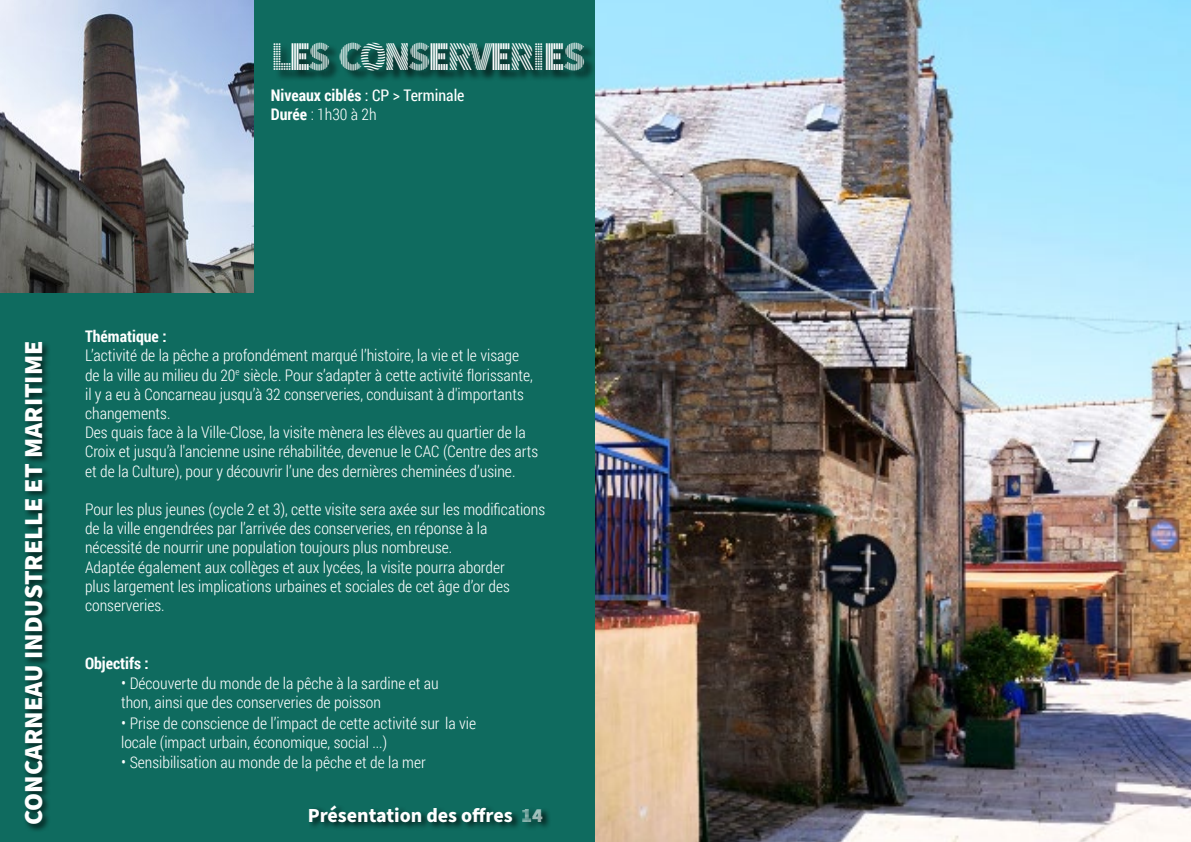
<style>
.page{position:relative;width:1191px;height:842px;background:#fff}
.page>*{position:absolute;margin:0;border:0;box-sizing:border-box;transform-origin:0 0}
.t1{font:900 41.2px "Source Sans Pro DISPLAYV2";letter-spacing:-.07em;color:#fff}
.t2{font:900 26px "Source Sans Pro";color:#fff}
.t3{font:700 20px "Source Sans Pro";color:#fff}
.t4{font:300 16px/19.2px "Roboto Condensed";color:#fff}
.t5{font:700 16px/19.2px "Roboto Condensed";color:#fff}
.s1{font-weight:400}
.s2{font-weight:300}
.s3{font-size:17px}
.s4{font-family:"Source Sans Pro DISPLAYV2";font-weight:900}
</style>
<div class="page">
<div style="left:0;top:0;width:595px;height:842px;background:#0f6b5f"></div>
<div style="left:23px;top:340px;width:27px;height:492px;background:#000;opacity:.75"></div>
<img style="left:0;top:0;width:254px;height:292px">
<div style="left:275px;top:42px;width:321px;height:40px;background:#000;opacity:.75"></div>
<img style="left:595px;top:0;width:596px;height:842px">
<div style="left:308px;top:804px;width:243px;height:28px;background:#000;opacity:.75"></div>
<h1 class="t1" style="left:271px;top:35px;width:316px">LES CONSERVERIES</h1>
<p class="t5" style="left:271px;top:85px;width:195px">Niveaux ciblés <span class="s1">: CP &gt; Terminale<br></span>Durée <span class="s2">: 1h30 à 2h</span></p>
<h2 class="t2" style="left:16px;top:825px;width:486px;rotate:-90deg">CONCARNEAU INDUSTRELLE ET MARITIME</h2>
<p class="t5" style="left:85px;top:326px;width:83px">Thématique :</p>
<p class="t4" style="left:85px;top:345px;width:455px">L’activité de la pêche a profondément marqué l’histoire, la vie et le visage<br>de la ville au milieu du 20<sup>e</sup> siècle. Pour s’adapter à cette activité florissante, il y a eu à Concarneau jusqu’à 32 conserveries, conduisant à d'importants changements.<br>Des quais face à la Ville-Close, la visite mènera les élèves au quartier de la Croix et jusqu’à l'ancienne usine réhabilitée, devenue le CAC (Centre des arts et de la Culture), pour y découvrir l’une des dernières cheminées d’usine.</p>
<p class="t4" style="left:85px;top:499px;width:461px">Pour les plus jeunes (cycle 2 et 3), cette visite sera axée sur les modifications de la ville engendrées par l’arrivée des conserveries, en réponse à la nécessité de nourrir une population toujours plus nombreuse.<br>Adaptée également aux collèges et aux lycées, la visite pourra aborder<br>plus largement les implications urbaines et sociales de cet âge d’or des conserveries.</p>
<p class="t5" style="left:85px;top:653px;width:65px">Objectifs :</p>
<p class="t4" style="left:121px;top:673px;width:319px"><span class="s3">•</span> Découverte du monde de la pêche à la sardine et au thon, ainsi que des conserveries de poisson</p>
<p class="t4" style="left:121px;top:713px;width:356px"><span class="s3">•</span> Prise de conscience de l’impact de cette activité sur la vie locale (impact urbain, économique, social ...)</p>
<p class="t4" style="left:121px;top:752px;width:306px"><span class="s3">•</span> Sensibilisation au monde de la pêche et de la mer</p>
<p class="t3" style="left:308px;top:802px;width:237px">Présentation des offres <span class="s4">14</span></p>
</div>
